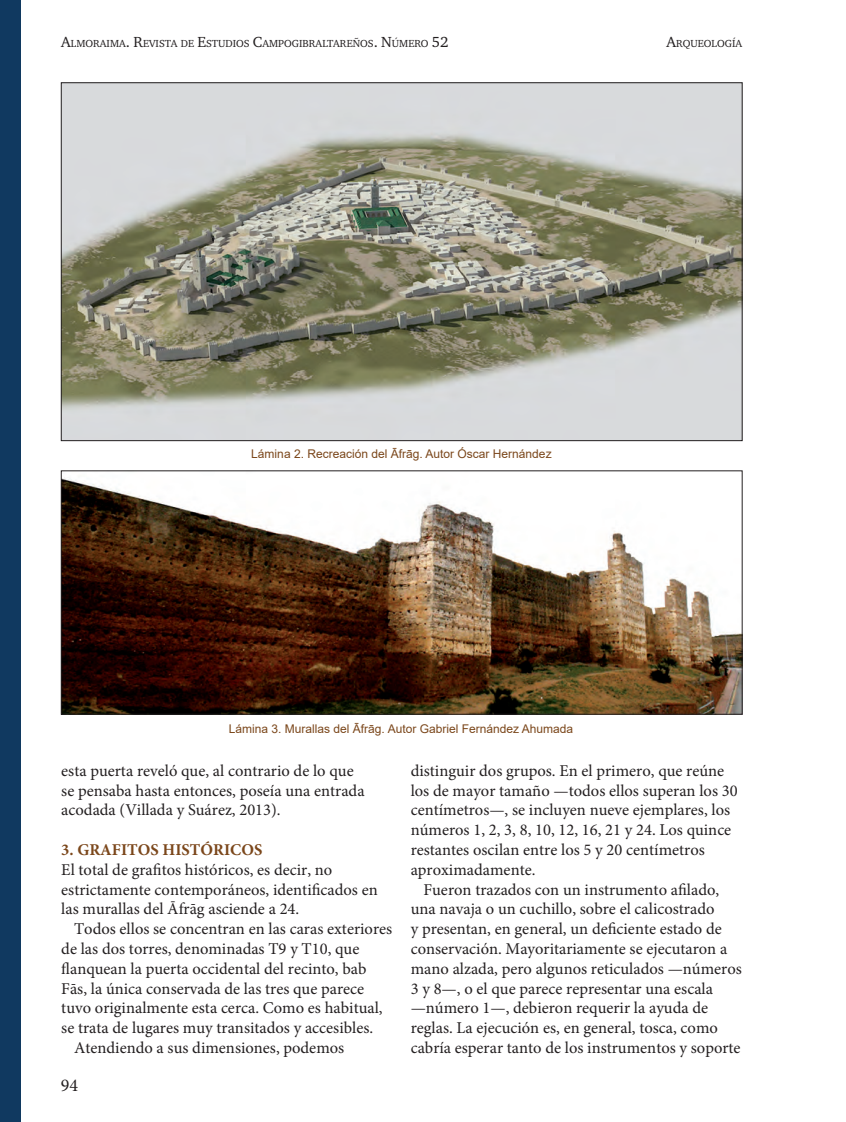
<style>
.page{position:relative;width:846px;height:1122px;background:#fff}
.page>*{position:absolute;margin:0;border:0;box-sizing:border-box;transform-origin:0 0}
.t1{font:18px "Minion Pro";color:#231f20}
.t2{font:16.5px/19.8px "Minion Pro";color:#231f20}
.t3{font:700 16.5px "Minion Pro";color:#7b471b}
.t4{font:12px "Arial";color:#7b471b}
.t5{font:10.5px "Charter ITC";color:#231f20}
.s1{font-size:15px}
</style>
<div class="page">
<div style="left:0;top:0;width:21px;height:1122px;background:#103960"></div>
<img style="left:63px;top:84px;width:677px;height:355px">
<img style="left:63px;top:477px;width:677px;height:235px">
<div style="left:61px;top:470px;width:681px;height:244px;border:1px solid #231f20"></div>
<p class="t5" style="left:61px;top:37px;width:388px"><span class="s1">A</span>LMORAIMA<span class="s1">. R</span>EVISTA DE <span class="s1">E</span>STUDIOS <span class="s1">C</span>AMPOGIBRALTAREÑOS<span class="s1">. N</span>ÚMERO <span class="s1">52</span></p>
<p class="t5" style="left:666px;top:37px;width:77px"><span class="s1">A</span>RQUEOLOGÍA</p>
<p class="t4" style="left:251px;top:446px;width:302px">Lámina 2. Recreación del Āfrāg. Autor Óscar Hernández</p>
<p class="t4" style="left:229px;top:720px;width:346px">Lámina 3. Murallas del Āfrāg. Autor Gabriel Fernández Ahumada</p>
<p class="t2" style="left:61px;top:760px;width:305px">esta puerta reveló que, al contrario de lo que se pensaba hasta entonces, poseía una entrada acodada (Villada y Suárez, 2013).</p>
<p class="t3" style="left:61px;top:838px;width:202px">3. GRAFITOS HISTÓRICOS</p>
<p class="t2" style="left:61px;top:859px;width:318px">El total de grafitos históricos, es decir, no estrictamente contemporáneos, identificados en las murallas del Āfrāg asciende a 24.</p>
<p class="t2" style="left:74px;top:919px;width:319px">Todos ellos se concentran en las caras exteriores</p>
<p class="t2" style="left:61px;top:939px;width:299px">de las dos torres, denominadas T9 y T10, que</p>
<p class="t2" style="left:61px;top:958px;width:306px">flanquean la puerta occidental del recinto, bab</p>
<p class="t2" style="left:61px;top:978px;width:304px">Fās, la única conservada de las tres que parece</p>
<p class="t2" style="left:61px;top:998px;width:323px">tuvo originalmente esta cerca. Como es habitual,</p>
<p class="t2" style="left:61px;top:1018px;width:313px">se trata de lugares muy transitados y accesibles.</p>
<p class="t2" style="left:74px;top:1038px;width:272px">Atendiendo a sus dimensiones, podemos</p>
<p class="t1" style="left:61px;top:1073px;width:19px">94</p>
<p class="t2" style="left:410px;top:760px;width:328px">distinguir dos grupos. En el primero, que reúne los de mayor tamaño —todos ellos superan los 30 centímetros—, se incluyen nueve ejemplares, los números 1, 2, 3, 8, 10, 12, 16, 21 y 24. Los quince restantes oscilan entre los 5 y 20 centímetros aproximadamente.</p>
<p class="t2" style="left:410px;top:879px;width:332px;text-indent:13px">Fueron trazados con un instrumento afilado, una navaja o un cuchillo, sobre el calicostrado<br>y presentan, en general, un deficiente estado de conservación. Mayoritariamente se ejecutaron a mano alzada, pero algunos reticulados —números 3 y 8—, o el que parece representar una escala —número 1—, debieron requerir la ayuda de reglas. La ejecución es, en general, tosca, como cabría esperar tanto de los instrumentos y soporte</p>
</div>
